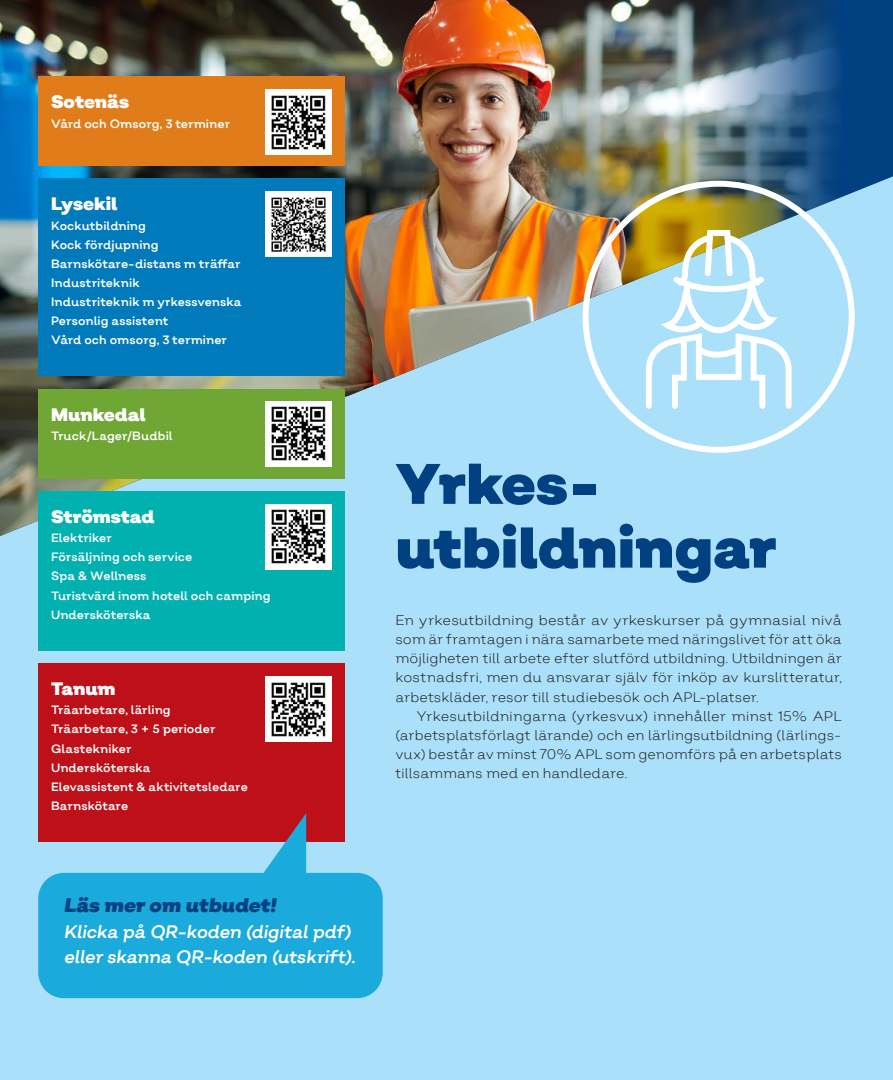
<style>
.page{position:relative;width:893px;height:1080px;background:#aae0f9}
.page>*{position:absolute;margin:0;border:0;box-sizing:border-box;transform-origin:0 0}
.Huvudrubrik_-_kopia{font:900 57px "Salvatore";color:#014081}
.Brödtext_-_indrag{font:italic 900 19.5px "Salvatore";letter-spacing:-.01em;color:#014081}
.Brödtext_-_indrag-2{font:italic 18px/25.5px "Salvatore";letter-spacing:-.015em;color:#fff}
.Brödrubrik2{font:900 18px "Salvatore";letter-spacing:-.005em;color:#fff}
.Brödtext{font:300 13.8px/19.2px "Salvatore";color:#231f20;text-align:justify}
.Brödtext_-_indrag-3{font:300 13.8px/19.2px "Salvatore";color:#231f20;text-align:justify}
.minitext{font:12px "Salvatore";letter-spacing:.005em;color:#fff}
</style>
<div class="page">
<svg style="left:853px;top:0;width:39px;height:338px;fill:#014081"></svg>
<img style="left:0;top:0;width:853px;height:536px">
<hr style="left:892px;top:0;width:1px;height:198px;background:#fff">
<div style="left:583px;top:181px;width:272px;height:272px;border:6px solid #fff;border-radius:50%"></div>
<svg style="left:643px;top:227px;width:152px;height:185px"></svg>
<div style="left:38px;top:77px;width:306px;height:89px;background:#e17c1b"></div>
<div style="left:38px;top:491px;width:306px;height:160px;background:#00b1b0"></div>
<div style="left:38px;top:179px;width:306px;height:197px;background:#007abb"></div>
<div style="left:38px;top:389px;width:306px;height:89px;background:#70a634"></div>
<div style="left:38px;top:663px;width:306px;height:179px;background:#bd1018"></div>
<div style="left:265px;top:89px;width:67px;height:66px;background:#fff"></div>
<img style="left:271px;top:95px;width:55px;height:55px">
<div style="left:265px;top:191px;width:67px;height:66px;background:#fff"></div>
<img style="left:271px;top:197px;width:55px;height:55px">
<div style="left:265px;top:504px;width:67px;height:66px;background:#fff"></div>
<img style="left:271px;top:509px;width:55px;height:55px">
<div style="left:265px;top:401px;width:67px;height:66px;background:#fff"></div>
<img style="left:271px;top:406px;width:55px;height:55px">
<div style="left:265px;top:676px;width:67px;height:66px;background:#fff"></div>
<img style="left:271px;top:682px;width:55px;height:55px">
<svg style="left:261px;top:813px;width:45px;height:60px"></svg>
<div style="left:38px;top:873px;width:345px;height:125px;background:#1baadc;border-radius:26px"></div>
<p class="Brödrubrik2" style="left:51px;top:90px;width:80px">Sotenäs</p>
<p class="minitext" style="left:51px;top:116px;width:180px">Vård och Omsorg, 3 terminer</p>
<p class="Brödrubrik2" style="left:51px;top:192px;width:68px">Lysekil</p>
<p class="minitext" style="left:51px;top:218px;width:96px">Kockutbildning</p>
<p class="minitext" style="left:51px;top:237px;width:109px">Kock fördjupning</p>
<p class="minitext" style="left:51px;top:256px;width:191px">Barnskötare-distans m träffar</p>
<p class="minitext" style="left:51px;top:275px;width:90px">Industriteknik</p>
<p class="minitext" style="left:51px;top:294px;width:192px">Industriteknik m yrkessvenska</p>
<p class="minitext" style="left:51px;top:313px;width:119px">Personlig assistent</p>
<p class="minitext" style="left:51px;top:332px;width:177px">Vård och omsorg, 3 terminer</p>
<p class="Brödrubrik2" style="left:51px;top:403px;width:96px">Munkedal</p>
<p class="minitext" style="left:51px;top:428px;width:123px">Truck/Lager/Budbil</p>
<p class="Brödrubrik2" style="left:51px;top:505px;width:105px">Strömstad</p>
<p class="minitext" style="left:51px;top:530px;width:62px">Elektriker</p>
<p class="minitext" style="left:51px;top:549px;width:143px">Försäljning och service</p>
<p class="minitext" style="left:51px;top:568px;width:97px">Spa &amp; Wellness</p>
<p class="minitext" style="left:51px;top:588px;width:221px">Turistvärd inom hotell och camping</p>
<p class="minitext" style="left:51px;top:607px;width:101px">Undersköterska</p>
<p class="Brödrubrik2" style="left:51px;top:677px;width:66px">Tanum</p>
<p class="minitext" style="left:51px;top:702px;width:121px">Träarbetare, lärling</p>
<p class="minitext" style="left:51px;top:722px;width:166px">Träarbetare, 3 + 5 perioder</p>
<p class="minitext" style="left:51px;top:741px;width:82px">Glastekniker</p>
<p class="minitext" style="left:51px;top:760px;width:101px">Undersköterska</p>
<p class="minitext" style="left:51px;top:779px;width:198px">Elevassistent &amp; aktivitetsledare</p>
<p class="minitext" style="left:51px;top:798px;width:79px">Barnskötare</p>
<p class="Brödtext_-_indrag" style="left:64px;top:892px;width:214px">Läs mer om utbudet!</p>
<p class="Brödtext_-_indrag-2" style="left:64px;top:918px;width:293px">Klicka på QR-koden (digital pdf) eller skanna QR-koden (utskrift).</p>
<p class="Huvudrubrik_-_kopia" style="left:395px;top:446px;width:207px">Yrkes-</p>
<p class="Huvudrubrik_-_kopia" style="left:395px;top:510px;width:383px">utbildningar</p>
<p class="Brödtext" style="left:395px;top:610px;width:448px">En yrkesutbildning består av yrkeskurser på gymnasial nivå som är framtagen i nära samarbete med näringslivet för att öka möjligheten till arbete efter slutförd utbildning. Utbildningen är kostnadsfri, men du ansvarar själv för inköp av kurslitteratur, arbetskläder, resor till studiebesök och APL-platser.</p>
<p class="Brödtext_-_indrag-3" style="left:395px;top:706px;width:448px;text-indent:21px">Yrkesutbildningarna (yrkesvux) innehåller minst 15% APL (arbetsplatsförlagt lärande) och en lärlingsutbildning (lärlings&shy;vux) består av minst 70% APL som genomförs på en arbetsplats tillsammans med en handledare.</p>
</div>
